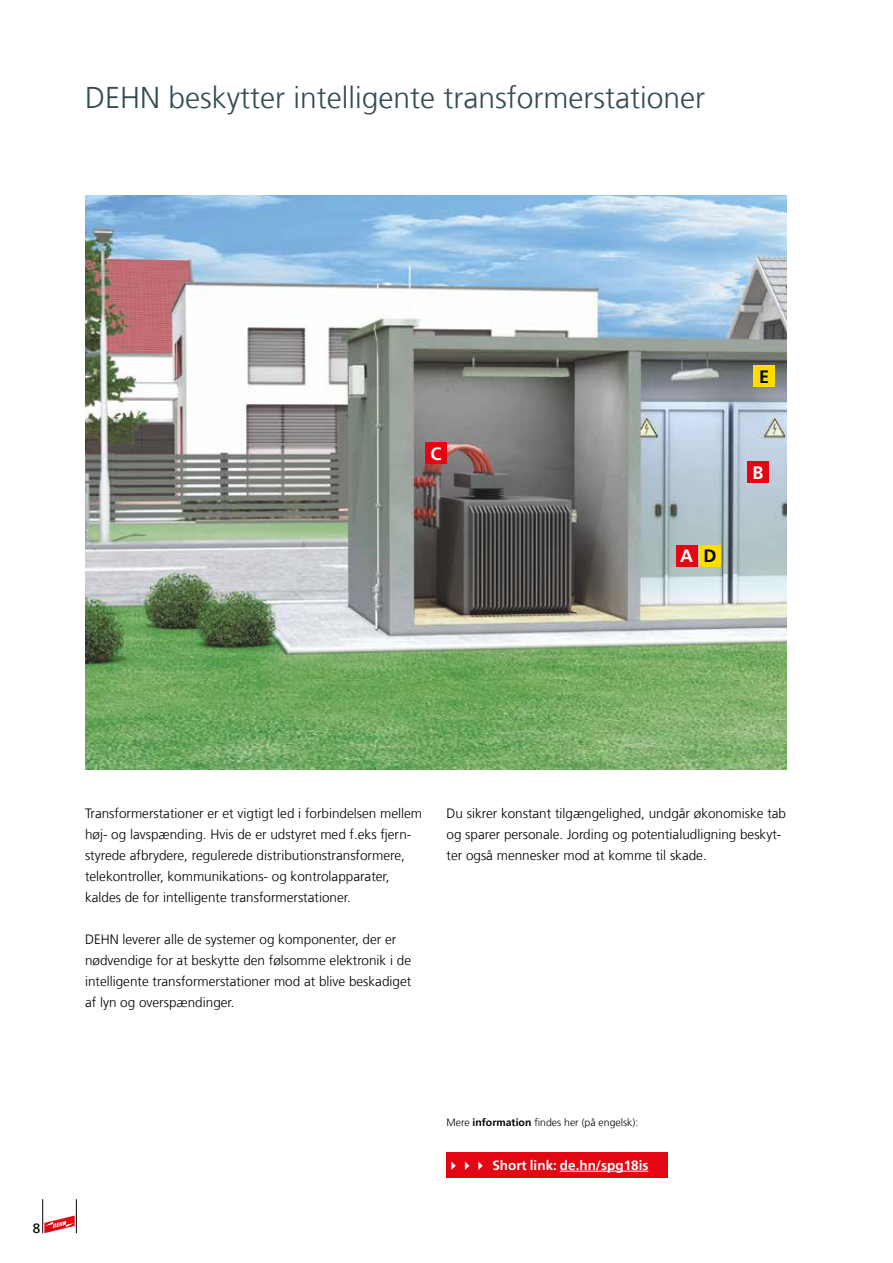
<style>
.page{position:relative;width:893px;height:1263px;background:#fff}
.page>*{position:absolute;margin:0;border:0;box-sizing:border-box;transform-origin:0 0}
.t1{font:300 30px "Frutiger LT Com";color:#354b54}
.t2{font:700 18px "Frutiger LT Com";color:#fff}
.t3{font:700 18px "Frutiger LT Com";color:#000}
.t4{font:300 13.5px/21px "Frutiger LT Com";color:#000}
.t5{font:700 13.5px "Frutiger LT Com";color:#fff}
.t6{font:13.5px "Frutiger LT Com";color:#000}
.t7{font:300 10.5px "Frutiger LT Com";color:#000}
.s1{font-weight:700}
</style>
<div class="page">
<div style="left:446px;top:1152px;width:222px;height:25px;background:#e30613"></div>
<hr style="left:560px;top:1171px;width:88px;height:1px;background:#fff">
<img style="left:85px;top:196px;width:702px;height:574px">
<div style="left:699px;top:545px;width:22px;height:21px;background:#fd0"></div>
<div style="left:753px;top:366px;width:22px;height:21px;background:#fd0"></div>
<div style="left:676px;top:545px;width:21px;height:21px;background:#e30613"></div>
<div style="left:425px;top:442px;width:21px;height:21px;background:#e30613"></div>
<div style="left:747px;top:461px;width:22px;height:22px;background:#e30613"></div>
<svg style="left:44px;top:1215px;width:31px;height:18px"></svg>
<hr style="left:42px;top:1199px;width:1px;height:34px;background:#000">
<hr style="left:76px;top:1199px;width:1px;height:34px;background:#000">
<h1 class="t1" style="left:85px;top:80px;width:621px">DEHN beskytter intelligente transformerstationer</h1>
<h2 class="t2" style="left:430px;top:443px;width:12px">C</h2>
<h2 class="t2" style="left:680px;top:546px;width:14px">A</h2>
<h2 class="t3" style="left:704px;top:546px;width:14px">D</h2>
<h2 class="t3" style="left:759px;top:366px;width:12px">E</h2>
<h2 class="t2" style="left:752px;top:462px;width:12px">B</h2>
<p class="t6" style="left:33px;top:1220px;width:9px">8</p>
<p class="t4" style="left:85px;top:803px;width:339px">Transformerstationer er et vigtigt led i forbindelsen mellem høj- og lavspænding. Hvis de er udstyret med f.eks fjern&shy;styrede afbrydere, regulerede distributionstransformere, telekontroller, kommunikations- og kontrolapparater, kaldes de for intelligente transformerstationer.</p>
<p class="t4" style="left:85px;top:929px;width:328px">DEHN leverer alle de systemer og komponenter, der er nødvendige for at beskytte den følsomme elektronik i de intelligente transformerstationer mod at blive beskadiget af lyn og overspændinger.</p>
<p class="t4" style="left:446px;top:803px;width:341px">Du sikrer konstant tilgængelighed, undgår økonomiske tab og sparer personale. Jording og potentialudligning beskyt&shy;ter også mennesker mod at komme til skade.</p>
<p class="t7" style="left:446px;top:1117px;width:193px">Mere <span class="s1">information</span> findes her (på engelsk):</p>
<p class="t5" style="left:446px;top:1157px;width:203px">✔✔✔ Short link: de.hn/spg18is</p>
</div>
